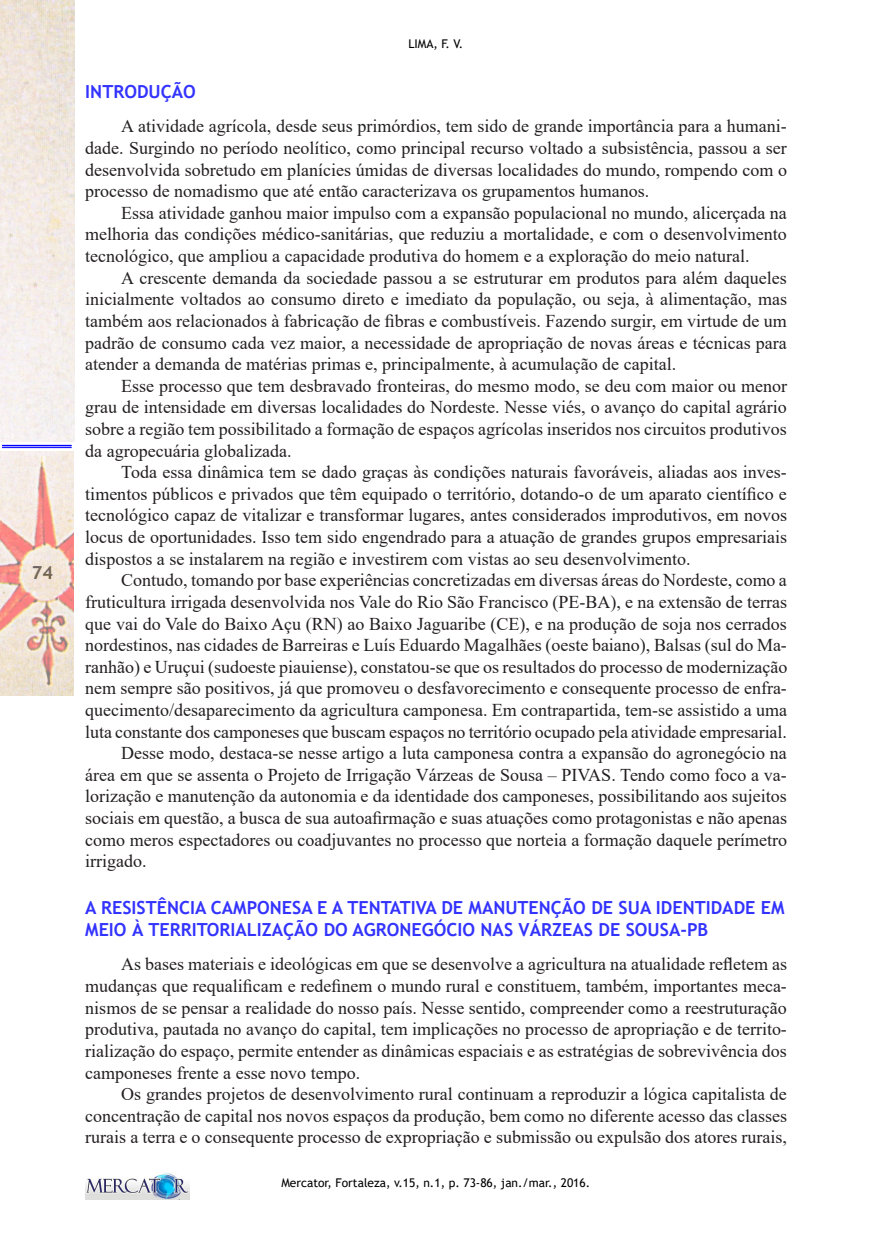
<style>
.page{position:relative;width:893px;height:1234px;background:#fff}
.page>*{position:absolute;margin:0;border:0;box-sizing:border-box;transform-origin:0 0}
.t1{font:18px/21.6px "Times New Roman";color:#231f20;text-align:justify}
.SUBTÍTULO_1{font:700 18px/21.6px "Trebuchet MS";color:#33f}
.t2{font:700 18px "Trebuchet MS";color:#000}
.t3{font:12px "Trebuchet MS";color:#000}
</style>
<div class="page">
<img style="left:85px;top:1172px;width:105px;height:27px">
<img style="left:0;top:451px;width:74px;height:244px">
<img style="left:0;top:0;width:74px;height:442px">
<hr style="left:2px;top:445px;width:70px;height:1px;background:#00f">
<hr style="left:2px;top:447px;width:70px;height:1px;background:#00f">
<p class="t2" style="left:32px;top:561px;width:23px">74</p>
<p class="t3" style="left:408px;top:36px;width:56px">LIMA, F. V.</p>
<p class="SUBTÍTULO_1" style="left:85px;top:81px;width:112px">INTRODUÇÃO</p>
<p class="t1" style="left:85px;top:115px;width:703px;text-indent:36px">A atividade agrícola, desde seus primórdios, tem sido de grande importância para a humani&shy;dade. Surgindo no período neolítico, como principal recurso voltado a subsistência, passou a ser desenvolvida sobretudo em planícies úmidas de diversas localidades do mundo, rompendo com o processo de nomadismo que até então caracterizava os grupamentos humanos.</p>
<p class="t1" style="left:85px;top:201px;width:703px;text-indent:36px">Essa atividade ganhou maior impulso com a expansão populacional no mundo, alicerçada na melhoria das condições médico-sanitárias, que reduziu a mortalidade, e com o desenvolvimento tecnológico, que ampliou a capacidade produtiva do homem e a exploração do meio natural.</p>
<p class="t1" style="left:85px;top:266px;width:703px;text-indent:36px">A crescente demanda da sociedade passou a se estruturar em produtos para além daqueles inicialmente voltados ao consumo direto e imediato da população, ou seja, à alimentação, mas também aos relacionados à fabricação de fibras e combustíveis. Fazendo surgir, em virtude de um padrão de consumo cada vez maior, a necessidade de apropriação de novas áreas e técnicas para atender a demanda de matérias primas e, principalmente, à acumulação de capital.</p>
<p class="t1" style="left:85px;top:374px;width:703px;text-indent:36px">Esse processo que tem desbravado fronteiras, do mesmo modo, se deu com maior ou menor grau de intensidade em diversas localidades do Nordeste. Nesse viés, o avanço do capital agrário sobre a região tem possibilitado a formação de espaços agrícolas inseridos nos circuitos produtivos da agropecuária globalizada.</p>
<p class="t1" style="left:85px;top:460px;width:703px;text-indent:36px">Toda essa dinâmica tem se dado graças às condições naturais favoráveis, aliadas aos inves&shy;timentos públicos e privados que têm equipado o território, dotando-o de um aparato científico e tecnológico capaz de vitalizar e transformar lugares, antes considerados improdutivos, em novos locus de oportunidades. Isso tem sido engendrado para a atuação de grandes grupos empresariais dispostos a se instalarem na região e investirem com vistas ao seu desenvolvimento.</p>
<p class="t1" style="left:85px;top:568px;width:703px;text-indent:36px">Contudo, tomando por base experiências concretizadas em diversas áreas do Nordeste, como a fruticultura irrigada desenvolvida nos Vale do Rio São Francisco (PE-BA), e na extensão de terras que vai do Vale do Baixo Açu (RN) ao Baixo Jaguaribe (CE), e na produção de soja nos cerrados nordestinos, nas cidades de Barreiras e Luís Eduardo Magalhães (oeste baiano), Balsas (sul do Ma&shy;ranhão) e Uruçui (sudoeste piauiense), constatou-se que os resultados do processo de modernização nem sempre são positivos, já que promoveu o desfavorecimento e consequente processo de enfra&shy;quecimento/desaparecimento da agricultura camponesa. Em contrapartida, tem-se assistido a uma luta constante dos camponeses que buscam espaços no território ocupado pela atividade empresarial.</p>
<p class="t1" style="left:85px;top:741px;width:703px;text-indent:36px">Desse modo, destaca-se nesse artigo a luta camponesa contra a expansão do agronegócio na área em que se assenta o Projeto de Irrigação Várzeas de Sousa – PIVAS. Tendo como foco a va&shy;lorização e manutenção da autonomia e da identidade dos camponeses, possibilitando aos sujeitos sociais em questão, a busca de sua autoafirmação e suas atuações como protagonistas e não apenas como meros espectadores ou coadjuvantes no processo que norteia a formação daquele perímetro irrigado.</p>
<p class="SUBTÍTULO_1" style="left:85px;top:897px;width:701px">A RESISTÊNCIA CAMPONESA E A TENTATIVA DE MANUTENÇÃO DE SUA IDENTIDADE EM<br>MEIO À TERRITORIALIZAÇÃO DO AGRONEGÓCIO NAS VÁRZEAS DE SOUSA-PB</p>
<p class="t1" style="left:85px;top:952px;width:703px;text-indent:36px">As bases materiais e ideológicas em que se desenvolve a agricultura na atualidade refletem as mudanças que requalificam e redefinem o mundo rural e constituem, também, importantes meca&shy;nismos de se pensar a realidade do nosso país. Nesse sentido, compreender como a reestruturação produtiva, pautada no avanço do capital, tem implicações no processo de apropriação e de territo&shy;rialização do espaço, permite entender as dinâmicas espaciais e as estratégias de sobrevivência dos camponeses frente a esse novo tempo.</p>
<p class="t1" style="left:85px;top:1082px;width:703px;text-indent:36px">Os grandes projetos de desenvolvimento rural continuam a reproduzir a lógica capitalista de concentração de capital nos novos espaços da produção, bem como no diferente acesso das classes rurais a terra e o consequente processo de expropriação e submissão ou expulsão dos atores rurais,</p>
<p class="t3" style="left:281px;top:1174px;width:310px">Mercator, Fortaleza, v.15, n.1, p. 73-86, jan./mar., 2016.</p>
</div>
